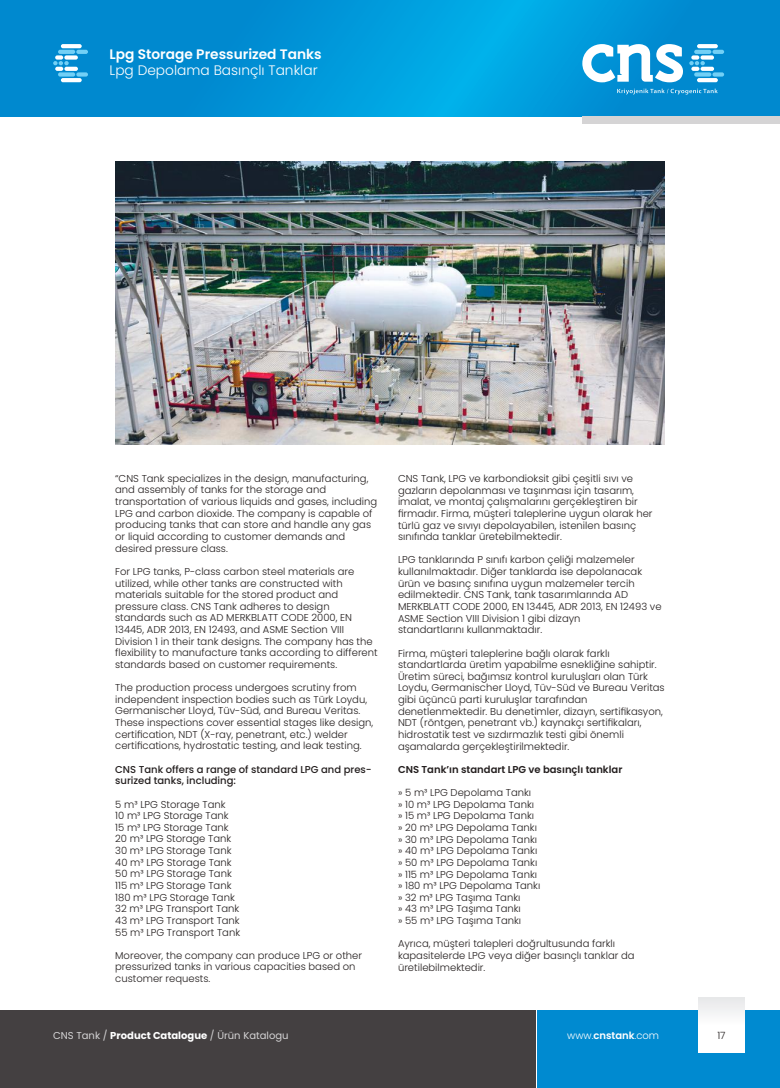
<style>
.page{position:relative;width:780px;height:1088px;background:#fff}
.page>*{position:absolute;margin:0;border:0;box-sizing:border-box;transform-origin:0 0}
.t1{font:600 13.75px "Poppins";color:#fff}
.t2{font:300 13.75px "Poppins";color:#fff}
.t3{font:300 10px/11.6px "Poppins";color:#241f1f}
.t4{font:500 10px/11.6px "Poppins";color:#241f1f}
.t5{font:600 10px "Poppins";color:#241f1f}
.t6{font:10px "Poppins";color:#d5d4d5}
.t7{font:300 10px "Poppins";color:#fff}
.s1{font-weight:700;color:#fff}
.s2{font-weight:600}
</style>
<div class="page">
<svg style="left:0;top:0;width:780px;height:117px;background:#0094d7"></svg>
<div style="left:537px;top:1010px;width:243px;height:78px;background:#008ad0"></div>
<div style="left:0;top:1010px;width:535px;height:78px;background:#444041"></div>
<div style="left:698px;top:997px;width:46px;height:55px;background:linear-gradient(to bottom,#ecedee,#fff)"></div>
<div style="left:582px;top:117px;width:198px;height:7px;background:#d5d4d5"></div>
<svg style="left:582px;top:44px;width:101px;height:38px"></svg>
<svg style="left:697px;top:44px;width:20px;height:4px"></svg>
<svg style="left:697px;top:78px;width:20px;height:4px"></svg>
<div style="left:691px;top:55px;width:8px;height:5px;background:#fff;border-radius:2px"></div>
<svg style="left:700px;top:67px;width:14px;height:4px"></svg>
<div style="left:700px;top:55px;width:14px;height:5px;background:#fff;border-radius:2px"></div>
<div style="left:694px;top:72px;width:17px;height:5px;background:#72d0f6;border-radius:2px"></div>
<hr style="left:694px;top:50px;width:17px;height:4px;background:#72d0f6;border-radius:2px">
<div style="left:712px;top:72px;width:12px;height:5px;background:#72d0f6;border-radius:2px"></div>
<hr style="left:712px;top:50px;width:12px;height:4px;background:#72d0f6;border-radius:2px">
<svg style="left:689px;top:61px;width:15px;height:10px"></svg>
<svg style="left:617px;top:89px;width:100px;height:6px"></svg>
<svg style="left:61px;top:44px;width:21px;height:4px"></svg>
<svg style="left:61px;top:78px;width:21px;height:4px"></svg>
<div style="left:55px;top:55px;width:8px;height:5px;background:#fff;border-radius:2px"></div>
<svg style="left:64px;top:67px;width:14px;height:4px"></svg>
<div style="left:64px;top:55px;width:14px;height:5px;background:#fff;border-radius:2px"></div>
<div style="left:58px;top:72px;width:17px;height:5px;background:#72d0f6;border-radius:2px"></div>
<hr style="left:58px;top:50px;width:17px;height:4px;background:#72d0f6;border-radius:2px">
<div style="left:76px;top:72px;width:12px;height:5px;background:#72d0f6;border-radius:2px"></div>
<hr style="left:76px;top:50px;width:12px;height:4px;background:#72d0f6;border-radius:2px">
<svg style="left:53px;top:61px;width:16px;height:10px"></svg>
<img style="left:115px;top:161px;width:549px;height:284px">
<h1 class="t1" style="left:110px;top:46px;width:214px">Lpg Storage Pressurized Tanks</h1>
<h1 class="t2" style="left:110px;top:62px;width:210px">Lpg Depolama Basınçlı Tanklar</h1>
<p class="t3" style="left:115px;top:472px;width:263px">“CNS Tank specializes in the design, manufacturing, and assembly of tanks for the storage and transportation of various liquids and gases, including LPG and carbon dioxide. The company is capable of producing tanks that can store and handle any gas or liquid according to customer demands and desired pressure class.</p>
<p class="t3" style="left:115px;top:566px;width:264px">For LPG tanks, P-class carbon steel materials are utilized, while other tanks are constructed with materials suitable for the stored product and pressure class. CNS Tank adheres to design standards such as AD MERKBLATT CODE 2000, EN 13445, ADR 2013, EN 12493, and ASME Section VIII Division 1 in their tank designs. The company has the flexibility to manufacture tanks according to different standards based on customer requirements.</p>
<p class="t3" style="left:115px;top:682px;width:259px">The production process undergoes scrutiny from independent inspection bodies such as Türk Loydu, Germanischer Lloyd, Tüv-Süd, and Bureau Veritas.<br>These inspections cover essential stages like design, certification, NDT (X-ray, penetrant, etc.) welder certifications, hydrostatic testing, and leak testing.</p>
<p class="t4" style="left:115px;top:763px;width:258px">CNS Tank offers a range of standard LPG and pres&shy;surized tanks, including:</p>
<p class="t3" style="left:115px;top:798px;width:126px">5 m³ LPG Storage Tank<br>10 m³ LPG Storage Tank<br>15 m³ LPG Storage Tank<br>20 m³ LPG Storage Tank<br>30 m³ LPG Storage Tank<br>40 m³ LPG Storage Tank<br>50 m³ LPG Storage Tank<br>115 m³ LPG Storage Tank<br>180 m³ LPG Storage Tank<br>32 m³ LPG Transport Tank<br>43 m³ LPG Transport Tank<br>55 m³ LPG Transport Tank</p>
<p class="t3" style="left:115px;top:949px;width:248px">Moreover, the company can produce LPG or other pressurized tanks in various capacities based on customer requests.</p>
<p class="t3" style="left:398px;top:473px;width:256px">CNS Tank, LPG ve karbondioksit gibi çeşitli sıvı ve gazların depolanması ve taşınması için tasarım, imalat, ve montaj çalışmalarını gerçekleştiren bir firmadır. Firma, müşteri taleplerine uygun olarak her türlü gaz ve sıvıyı depolayabilen, istenilen basınç sınıfında tanklar üretebilmektedir.</p>
<p class="t3" style="left:398px;top:554px;width:265px">LPG tanklarında P sınıfı karbon çeliği malzemeler kullanılmaktadır. Diğer tanklarda ise depolanacak ürün ve basınç sınıfına uygun malzemeler tercih edilmektedir. CNS Tank, tank tasarımlarında AD MERKBLATT CODE 2000, EN 13445, ADR 2013, EN 12493 ve ASME Section VIII Division 1 gibi dizayn<br>standartlarını kullanmaktadır.</p>
<p class="t3" style="left:398px;top:647px;width:268px">Firma, müşteri taleplerine bağlı olarak farklı standartlarda üretim yapabilme esnekliğine sahiptir.<br>Üretim süreci, bağımsız kontrol kuruluşları olan Türk Loydu, Germanischer Lloyd, Tüv-Süd ve Bureau Veritas gibi üçüncü parti kuruluşlar tarafından denetlenmektedir. Bu denetimler, dizayn, sertifikasyon, NDT (röntgen, penetrant vb.) kaynakçı sertifikaları, hidrostatik test ve sızdırmazlık testi gibi önemli aşamalarda gerçekleştirilmektedir.</p>
<p class="t5" style="left:398px;top:763px;width:226px">CNS Tank’ın standart LPG ve basınçlı tanklar</p>
<p class="t3" style="left:398px;top:787px;width:144px">» 5 m³ LPG Depolama Tankı<br>» 10 m³ LPG Depolama Tankı » 15 m³ LPG Depolama Tankı » 20 m³ LPG Depolama Tankı » 30 m³ LPG Depolama Tankı » 40 m³ LPG Depolama Tankı » 50 m³ LPG Depolama Tankı » 115 m³ LPG Depolama Tankı » 180 m³ LPG Depolama Tankı » 32 m³ LPG Taşıma Tankı<br>» 43 m³ LPG Taşıma Tankı<br>» 55 m³ LPG Taşıma Tankı</p>
<p class="t3" style="left:398px;top:938px;width:238px">Ayrıca, müşteri talepleri doğrultusunda farklı kapasitelerde LPG veya diğer basınçlı tanklar da üretilebilmektedir.</p>
<p class="t6" style="left:53px;top:1029px;width:237px">CNS Tank / <span class="s1">Product Catalogue</span> / Ürün Katalogu</p>
<p class="t7" style="left:567px;top:1029px;width:93px">www.<span class="s2">cnstank</span>.com</p>
<p class="t3" style="left:717px;top:1029px;width:10px">17</p>
</div>
